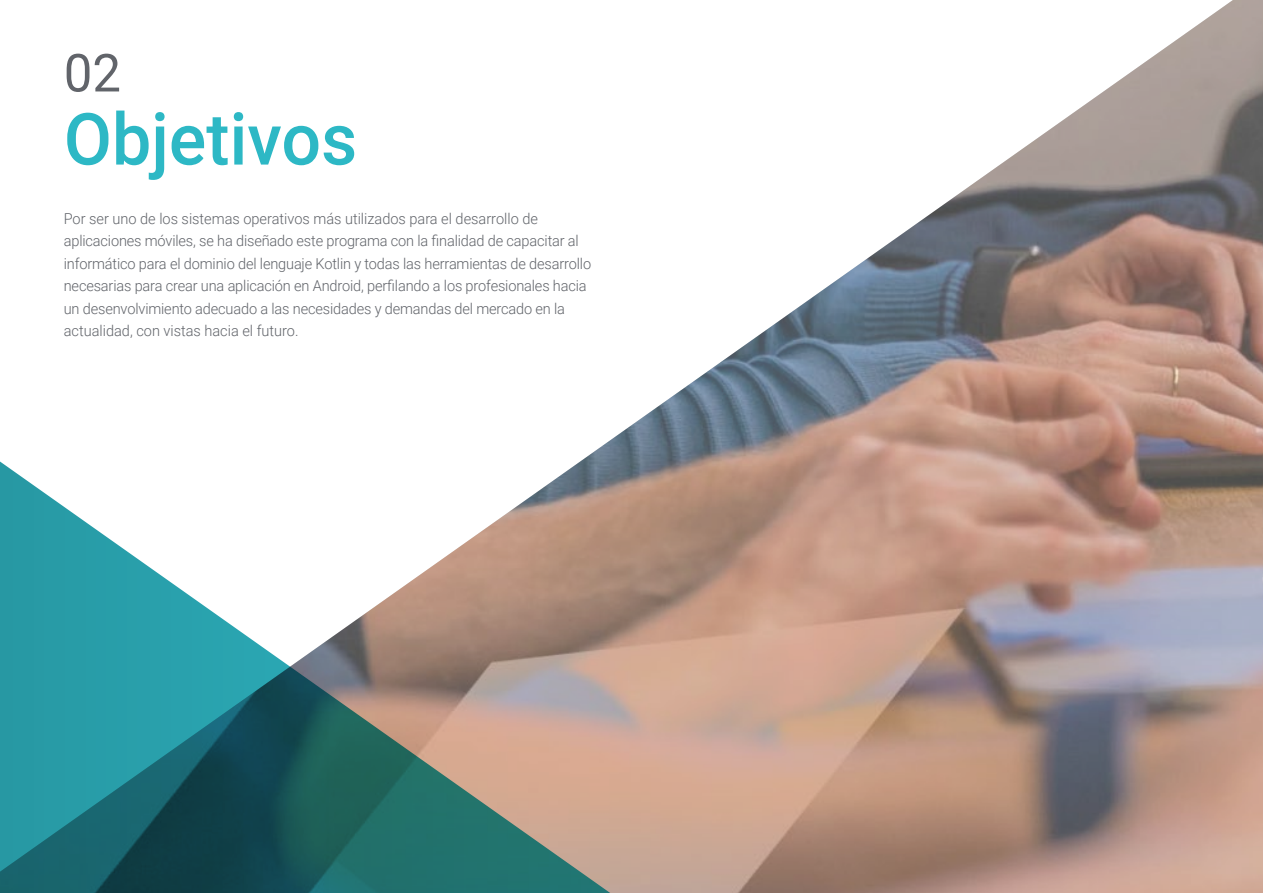
<style>
.page{position:relative;width:1263px;height:893px;background:#fff}
.page>*{position:absolute;margin:0;border:0;box-sizing:border-box;transform-origin:0 0}
.t1{font:500 72px "Roboto";color:#2db8c5}
.t2{font:52.5px "Roboto";color:#61646a}
.t3{font:300 15px/22.5px "Roboto";letter-spacing:-.01em;color:#61646a}
</style>
<div class="page">
<img style="left:602px;top:0;width:661px;height:893px">
<svg style="left:0;top:446px;width:640px;height:447px"></svg>
<h2 class="t2" style="left:64px;top:36px;width:59px">02</h2>
<h1 class="t1" style="left:64px;top:89px;width:295px">Objetivos</h1>
<p class="t3" style="left:64px;top:207px;width:529px">Por ser uno de los sistemas operativos más utilizados para el desarrollo de aplicaciones móviles, se ha diseñado este programa con la finalidad de capacitar al informático para el dominio del lenguaje Kotlin y todas las herramientas de desarrollo necesarias para crear una aplicación en Android, perfilando a los profesionales hacia un desenvolvimiento adecuado a las necesidades y demandas del mercado en la actualidad, con vistas hacia el futuro.</p>
</div>
